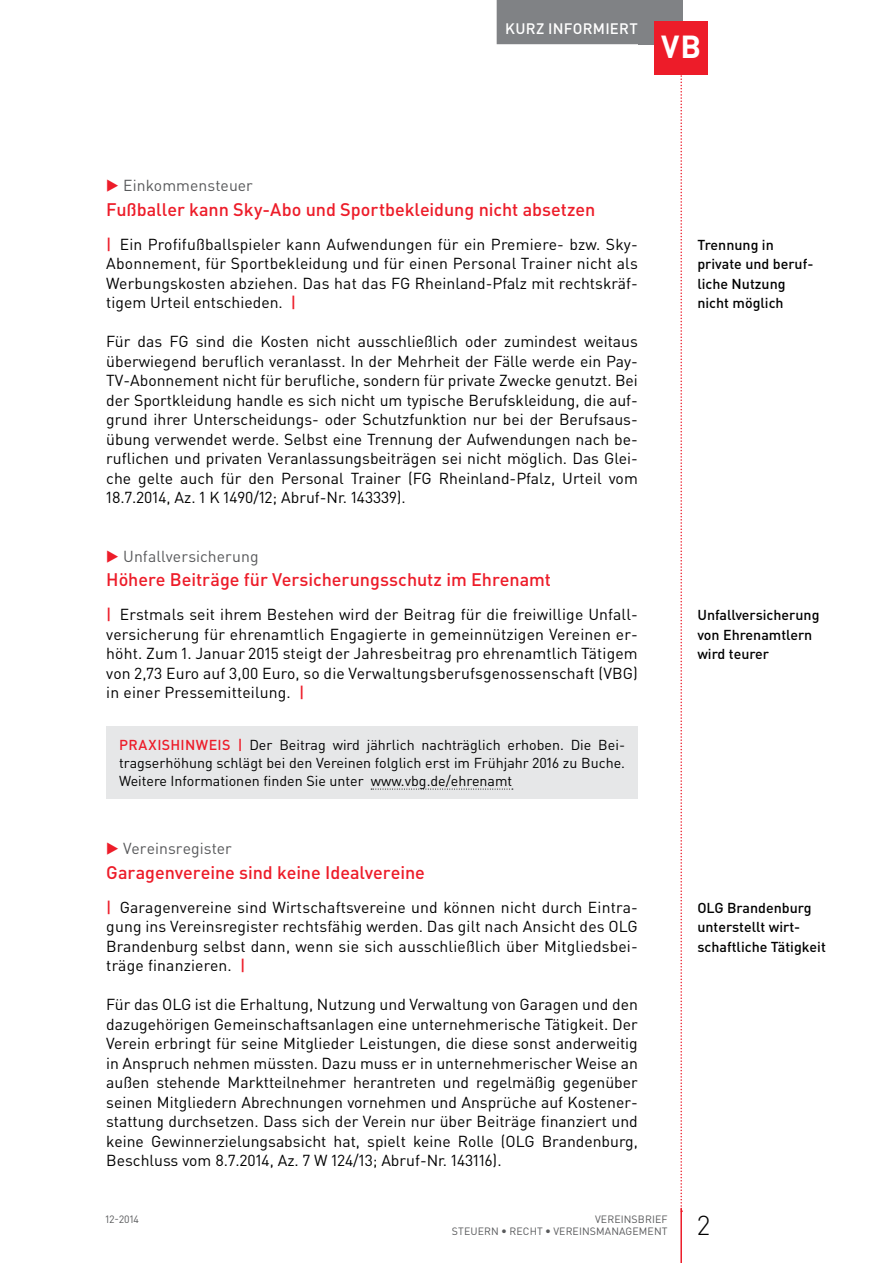
<style>
.page{position:relative;width:893px;height:1263px;background:#fff}
.page>*{position:absolute;margin:0;border:0;box-sizing:border-box;transform-origin:0 0}
.t1{font:700 31.5px "DIN Pro";color:#fff}
.t2{font:300 27px "DIN Pro";color:#000}
.t3{font:500 18px "DIN Pro";letter-spacing:-.005em;color:#ed1c29}
.t4{font:15.75px/19.5px "DIN Pro";color:#000;text-align:justify}
.t5{font:15.75px "DIN Pro";color:#58595b}
.t6{font:500 15px "DIN Pro";letter-spacing:.015em;color:#fff}
.t7{font:14.25px/18px "DIN Pro";color:#000;text-align:justify}
.t8{font:500 14.25px/19.5px "DIN Pro";color:#000}
.t9{font:10.5px/12.8px "DIN Pro";letter-spacing:.01em;color:#58595b;text-align:right}
.s1{color:#ed1c29}
.s2{font-weight:500;color:#ed1c29}
.s3{font-family:"DIN Mittelschrift Std"}
</style>
<div class="page">
<svg style="left:680px;top:74px;width:2px;height:1134px"></svg>
<div style="left:638px;top:0;width:44px;height:44px;background:#808285"></div>
<hr style="left:680px;top:1208px;width:2px;height:55px;background:#ed1c29">
<div style="left:497px;top:0;width:149px;height:44px;background:#808285"></div>
<div style="left:655px;top:21px;width:53px;height:53px;background:#ed1c29"></div>
<div style="left:106px;top:726px;width:532px;height:73px;background:#e6e7e8"></div>
<svg style="left:371px;top:789px;width:142px;height:1px"></svg>
<p class="t6" style="left:505px;top:18px;width:134px">Kurz informiert</p>
<h1 class="t1" style="left:661px;top:26px;width:41px">VB</h1>
<p class="t5" style="left:106px;top:175px;width:148px"><span class="s1">▶</span> Einkommensteuer</p>
<p class="t3" style="left:106px;top:197px;width:491px">Fußballer kann Sky-Abo und Sportbekleidung nicht absetzen</p>
<p class="t4" style="left:106px;top:234px;width:533px"><span class="s2">|</span> Ein Profifußballspieler kann Aufwendungen für ein Premiere- bzw. Sky-Abonnement, für Sportbekleidung und für einen Personal Trainer nicht als Werbungskosten abziehen. Das hat das FG Rheinland-Pfalz mit rechtskräf&shy;tigem Urteil entschieden. <span class="s2">|</span></p>
<p class="t4" style="left:106px;top:331px;width:533px">Für das FG sind die Kosten nicht ausschließlich oder zumindest weitaus überwiegend beruflich veranlasst. In der Mehrheit der Fälle werde ein Pay-TV-Abonnement nicht für berufliche, sondern für private Zwecke genutzt. Bei der Sportkleidung handle es sich nicht um typische Berufskleidung, die auf&shy;grund ihrer Unterscheidungs- oder Schutzfunktion nur bei der Berufsaus&shy;übung verwendet werde. Selbst eine Trennung der Aufwendungen nach be&shy;ruflichen und privaten Veranlassungsbeiträgen sei nicht möglich. Das Glei&shy;che gelte auch für den Personal Trainer (FG Rheinland-Pfalz, Urteil vom 18.7.2014, Az. 1 K 1490/12; Abruf-Nr. 143339).</p>
<p class="t5" style="left:106px;top:545px;width:154px"><span class="s1">▶</span> Unfallversicherung</p>
<p class="t3" style="left:106px;top:567px;width:446px">Höhere Beiträge für Versicherungsschutz im Ehrenamt</p>
<p class="t4" style="left:106px;top:604px;width:533px"><span class="s2">|</span> Erstmals seit ihrem Bestehen wird der Beitrag für die freiwillige Unfall&shy;versicherung für ehrenamtlich Engagierte in gemeinnützigen Vereinen er&shy;höht. Zum 1. Januar 2015 steigt der Jahresbeitrag pro ehrenamtlich Tätigem von 2,73 Euro auf 3,00 Euro, so die Verwaltungsberufsgenossenschaft (VBG) in einer Pressemitteilung. <span class="s2">|</span></p>
<p class="t7" style="left:119px;top:735px;width:508px"><span class="s2">PRAXISHINWEIS |</span> Der Beitrag wird jährlich nachträglich erhoben. Die Bei&shy;tragserhöhung schlägt bei den Vereinen folglich erst im Frühjahr 2016 zu Buche.<br>Weitere Informationen finden Sie unter www.vbg.de/ehrenamt</p>
<p class="t5" style="left:106px;top:838px;width:127px"><span class="s1">▶</span> Vereinsregister</p>
<p class="t3" style="left:106px;top:860px;width:320px">Garagenvereine sind keine Idealvereine</p>
<p class="t4" style="left:106px;top:897px;width:533px"><span class="s2">|</span> Garagenvereine sind Wirtschaftsvereine und können nicht durch Eintra&shy;gung ins Vereinsregister rechtsfähig werden. Das gilt nach Ansicht des OLG Brandenburg selbst dann, wenn sie sich ausschließlich über Mitgliedsbei&shy;träge finanzieren. <span class="s2">|</span></p>
<p class="t4" style="left:106px;top:994px;width:533px">Für das OLG ist die Erhaltung, Nutzung und Verwaltung von Garagen und den dazugehörigen Gemeinschaftsanlagen eine unternehmerische Tätigkeit. Der Verein erbringt für seine Mitglieder Leistungen, die diese sonst anderweitig in Anspruch nehmen müssten. Dazu muss er in unternehmerischer Weise an außen stehende Marktteilnehmer herantreten und regelmäßig gegenüber seinen Mitgliedern Abrechnungen vornehmen und Ansprüche auf Kostener&shy;stattung durchsetzen. Dass sich der Verein nur über Beiträge finanziert und keine Gewinnerzielungsabsicht hat, spielt keine Rolle (OLG Brandenburg, Beschluss vom 8.7.2014, Az. 7 W 124/13; Abruf-Nr. 143116).</p>
<p class="t8" style="left:697px;top:234px;width:118px">Trennung in private und beruf&shy;liche N utzung nicht möglich</p>
<p class="t8" style="left:697px;top:605px;width:124px">U nfallversicherung von Ehrenamtlern wird teurer</p>
<p class="t8" style="left:697px;top:897px;width:130px">OLG Brandenburg unterstellt wirt&shy;schaftliche Tätigkeit</p>
<p class="t9" style="left:106px;top:1212px;width:35px">12-2014</p>
<p class="t9" style="left:452px;top:1212px;width:217px">VEREINSBRIEF<br>STEUERN <span class="s3">•</span> RECHT <span class="s3">•</span> VEREINSMANAGEMENT</p>
<h2 class="t2" style="left:697px;top:1207px;width:14px">2</h2>
</div>
